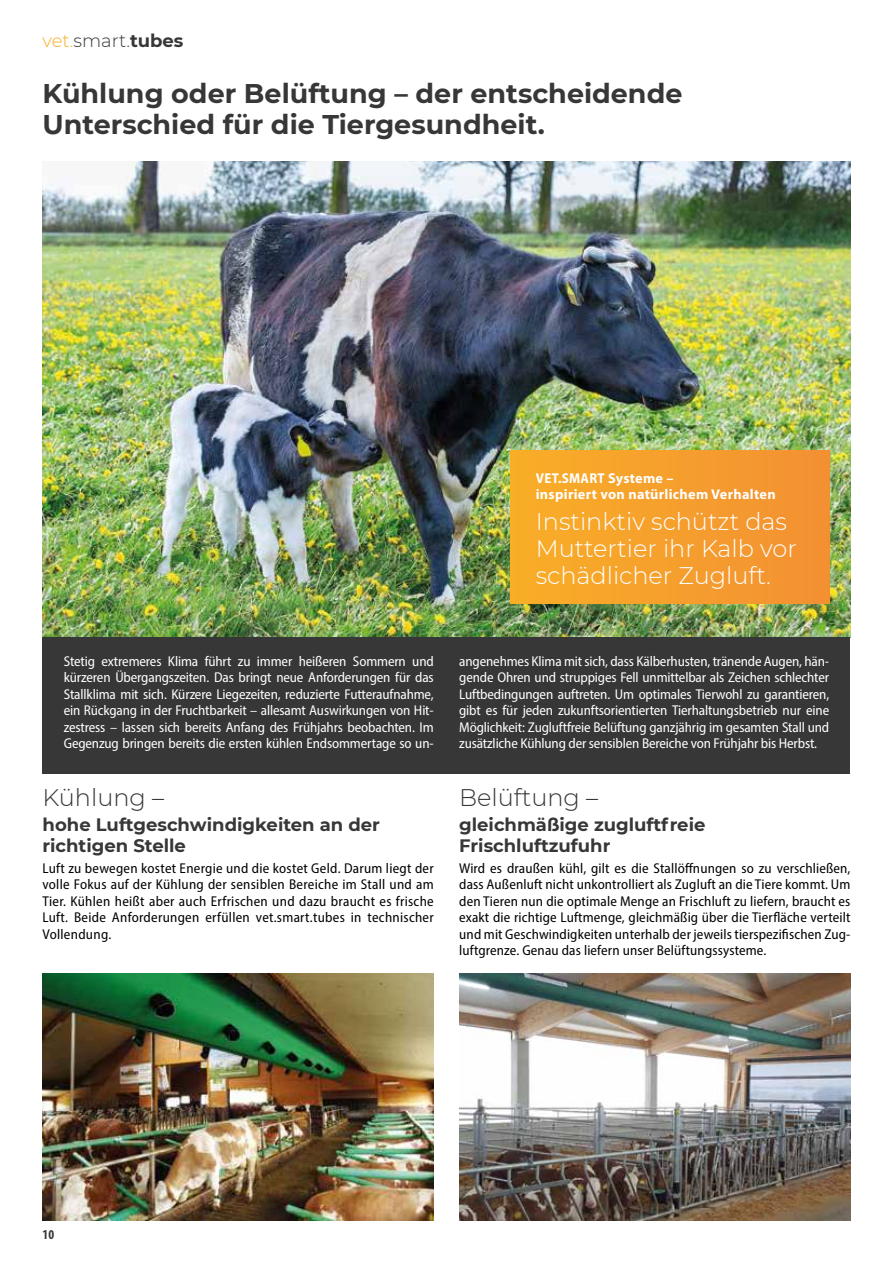
<style>
.page{position:relative;width:893px;height:1263px;background:#fff}
.page>*{position:absolute;margin:0;border:0;box-sizing:border-box;transform-origin:0 0}
.t1{font:700 27px/31.5px "Montserrat";color:#373737}
.t2{font:300 24px/27px "Montserrat";color:#fff}
.t3{font:300 24px "Montserrat";color:#373737}
.t4{font:700 18px/21px "Montserrat";color:#373737}
.t5{font:300 18px "Montserrat";color:#373737}
.t6{font:semi-condensed 14.25px/16.5px "Myriad Pro";letter-spacing:-.01em;color:#fff;text-align:justify}
.t7{font:semi-condensed 14.25px/16.5px "Myriad Pro";letter-spacing:.015em;color:#000;text-align:justify}
.t8{font:700 14.25px/16.5px "Myriad Pro";letter-spacing:.02em;color:#fff}
.t9{font:700 condensed 13.5px "Myriad Pro";color:#373737}
.s1{color:#f9ae27}
.s2{font-weight:700}
.s3{font-stretch:semi-condensed}
</style>
<div class="page">
<img style="left:43px;top:162px;width:807px;height:476px">
<img style="left:459px;top:974px;width:391px;height:246px">
<div style="left:510px;top:451px;width:319px;height:153px;background:linear-gradient(to right,#f9ae27,#f39033)"></div>
<div style="left:43px;top:638px;width:807px;height:136px;background:#373737"></div>
<img style="left:43px;top:974px;width:391px;height:246px">
<p class="t5" style="left:43px;top:29px;width:143px"><span class="s1">vet.</span>smart.<span class="s2">tubes</span></p>
<h1 class="t1" style="left:43px;top:76px;width:641px">Kühlung oder Belüftung – der entscheidende<br>Unterschied für die Tiergesundheit.</h1>
<p class="t8" style="left:536px;top:469px;width:241px"><span class="s3">VET.SMART</span> Systeme –<br>inspiriert von natürlichem Verhalten</p>
<h2 class="t2" style="left:536px;top:508px;width:263px">Instinktiv schützt das<br>Muttertier ihr Kalb vor schädlicher Zugluft.</h2>
<p class="t6" style="left:64px;top:652px;width:371px">Stetig extremeres Klima führt zu immer heißeren Sommern und kürzeren Übergangszeiten. Das bringt neue Anforderungen für das Stallklima mit sich. Kürzere Liegezeiten, reduzierte Futteraufnahme, ein Rückgang in der Fruchtbarkeit – allesamt Auswirkungen von Hit&shy;zestress – lassen sich bereits Anfang des Frühjahrs beobachten. Im Gegenzug bringen bereits die ersten kühlen Endsommertage so un-</p>
<p class="t6" style="left:459px;top:652px;width:371px">angenehmes Klima mit sich, dass Kälberhusten, tränende Augen, hän&shy;gende Ohren und struppiges Fell unmittelbar als Zeichen schlechter Luftbedingungen auftreten. Um optimales Tierwohl zu garantieren, gibt es für jeden zukunftsorientierten Tierhaltungsbetrieb nur eine Möglichkeit: Zugluftfreie Belüftung ganzjährig im gesamten Stall und zusätzliche Kühlung der sensiblen Bereiche von Frühjahr bis Herbst.</p>
<h2 class="t3" style="left:43px;top:781px;width:123px">Kühlung –</h2>
<p class="t4" style="left:43px;top:813px;width:339px">hohe Luftgeschwindigkeiten an der richtigen Stelle</p>
<p class="t7" style="left:43px;top:859px;width:393px">Luft zu bewegen kostet Energie und die kostet Geld. Darum liegt der volle Fokus auf der Kühlung der sensiblen Bereiche im Stall und am Tier. Kühlen heißt aber auch Erfrischen und dazu braucht es frische Luft. Beide Anforderungen erfüllen vet.smart.tubes in technischer Vollendung.</p>
<h2 class="t3" style="left:459px;top:781px;width:140px">Belüftung –</h2>
<p class="t4" style="left:459px;top:813px;width:248px">gleichmäßige zugluftfreie<br>Frischluftzufuhr</p>
<p class="t7" style="left:459px;top:859px;width:393px">Wird es draußen kühl, gilt es die Stallöffnungen so zu verschließen, dass Außenluft nicht unkontrolliert als Zugluft an die Tiere kommt. Um den Tieren nun die optimale Menge an Frischluft zu liefern, braucht es exakt die richtige Luftmenge, gleichmäßig über die Tierfläche verteilt und mit Geschwindigkeiten unterhalb der jeweils tierspezifischen Zug&shy;luftgrenze. Genau das liefern unser Belüftungssysteme.</p>
<p class="t9" style="left:43px;top:1226px;width:13px">10</p>
</div>
